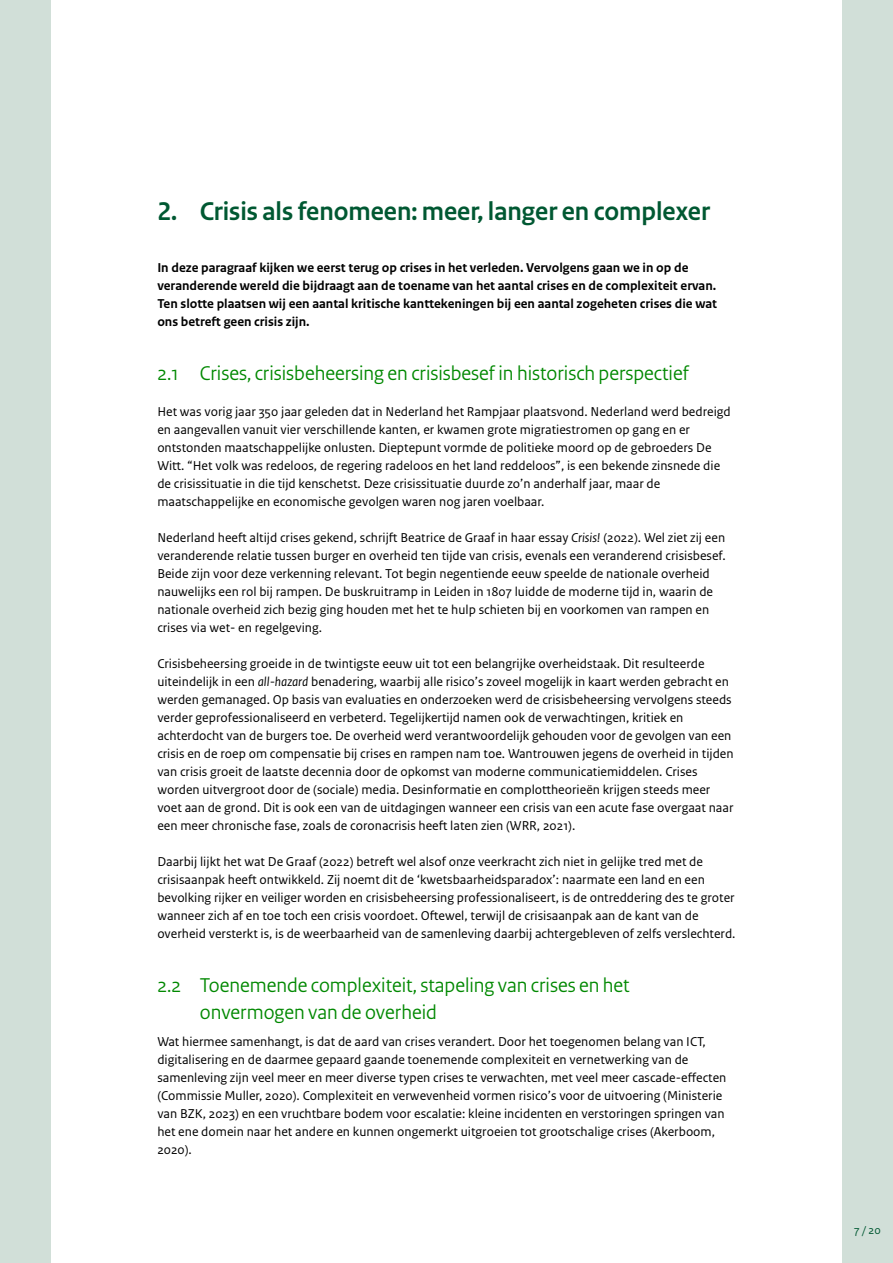
<style>
.page{position:relative;width:893px;height:1263px;background:#d1dfd8}
.page>*{position:absolute;margin:0;border:0;box-sizing:border-box;transform-origin:0 0}
.H2_03_RO_Kop{font:700 27px "Rijksoverheid Sans Heading";color:#005832}
.H3_04_RO_Paragraafko{font:21px/27px "Rijksoverheid Sans Heading";color:#080}
.P_10_RO_Broodtekst_S{font:13.5px/18px "Rijksoverheid Sans Text";color:#000}
.P_10_RO_Inleiding_2{font:700 13.5px/18px "Rijksoverheid Sans Text";color:#000}
.t1{font:12px "Rijksoverheid Sans Text";color:#005832}
.s1{font-style:italic}
</style>
<div class="page">
<div style="left:51px;top:0;width:791px;height:1263px;background:#fff"></div>
<h2 class="H2_03_RO_Kop" style="left:157px;top:196px;width:554px">2. Crisis als fenomeen: meer, langer en complexer</h2>
<p class="P_10_RO_Inleiding_2" style="left:157px;top:259px;width:561px">In deze paragraaf kijken we eerst terug op crises in het verleden. Vervolgens gaan we in op de veranderende wereld die bijdraagt aan de toename van het aantal crises en de complexiteit ervan.<br>Ten slotte plaatsen wij een aantal kritische kanttekeningen bij een aantal zogeheten crises die wat ons betreft geen crisis zijn.</p>
<h3 class="H3_04_RO_Paragraafko" style="left:157px;top:360px;width:533px">2.1 Crises, crisisbeheersing en crisisbesef in historisch perspectief</h3>
<p class="P_10_RO_Broodtekst_S" style="left:157px;top:403px;width:575px">Het was vorig jaar 350 jaar geleden dat in Nederland het Rampjaar plaatsvond. Nederland werd bedreigd en aangevallen vanuit vier verschillende kanten, er kwamen grote migratiestromen op gang en er ontstonden maatschappelijke onlusten. Dieptepunt vormde de politieke moord op de gebroeders De Witt. “Het volk was redeloos, de regering radeloos en het land reddeloos”, is een bekende zinsnede die de crisissituatie in die tijd kenschetst. Deze crisissituatie duurde zo’n anderhalf jaar, maar de maatschappelijke en economische gevolgen waren nog jaren voelbaar.</p>
<p class="P_10_RO_Broodtekst_S" style="left:157px;top:529px;width:570px">Nederland heeft altijd crises gekend, schrijft Beatrice de Graaf in haar essay <span class="s1">Crisis!</span> (2022). Wel ziet zij een veranderende relatie tussen burger en overheid ten tijde van crisis, evenals een veranderend crisisbesef.<br>Beide zijn voor deze verkenning relevant. Tot begin negentiende eeuw speelde de nationale overheid nauwelijks een rol bij rampen. De buskruitramp in Leiden in 1807 luidde de moderne tijd in, waarin de nationale overheid zich bezig ging houden met het te hulp schieten bij en voorkomen van rampen en crises via wet- en regelgeving.</p>
<p class="P_10_RO_Broodtekst_S" style="left:157px;top:655px;width:578px">Crisisbeheersing groeide in de twintigste eeuw uit tot een belangrijke overheidstaak. Dit resulteerde uiteindelijk in een <span class="s1">all-hazard</span> benadering, waarbij alle risico’s zoveel mogelijk in kaart werden gebracht en werden gemanaged. Op basis van evaluaties en onderzoeken werd de crisisbeheersing vervolgens steeds verder geprofessionaliseerd en verbeterd. Tegelijkertijd namen ook de verwachtingen, kritiek en achterdocht van de burgers toe. De overheid werd verantwoordelijk gehouden voor de gevolgen van een crisis en de roep om compensatie bij crises en rampen nam toe. Wantrouwen jegens de overheid in tijden van crisis groeit de laatste decennia door de opkomst van moderne communicatiemiddelen. Crises worden uitvergroot door de (sociale) media. Desinformatie en complottheorieën krijgen steeds meer voet aan de grond. Dit is ook een van de uitdagingen wanneer een crisis van een acute fase overgaat naar een meer chronische fase, zoals de coronacrisis heeft laten zien (WRR, 2021).</p>
<p class="P_10_RO_Broodtekst_S" style="left:157px;top:853px;width:580px">Daarbij lijkt het wat De Graaf (2022) betreft wel alsof onze veerkracht zich niet in gelijke tred met de crisisaanpak heeft ontwikkeld. Zij noemt dit de ‘kwetsbaarheidsparadox’: naarmate een land en een bevolking rijker en veiliger worden en crisisbeheersing professionaliseert, is de ontreddering des te groter wanneer zich af en toe toch een crisis voordoet. Oftewel, terwijl de crisisaanpak aan de kant van de overheid versterkt is, is de weerbaarheid van de samenleving daarbij achtergebleven of zelfs verslechterd.</p>
<h3 class="H3_04_RO_Paragraafko" style="left:200px;top:972px;width:431px;text-indent:-43px">2.2 Toenemende complexiteit, stapeling van crises en het onvermogen van de overheid</h3>
<p class="P_10_RO_Broodtekst_S" style="left:157px;top:1033px;width:570px">Wat hiermee samenhangt, is dat de aard van crises verandert. Door het toegenomen belang van ICT, digitalisering en de daarmee gepaard gaande toenemende complexiteit en vernetwerking van de samenleving zijn veel meer en meer diverse typen crises te verwachten, met veel meer cascade-effecten (Commissie Muller, 2020). Complexiteit en verwevenheid vormen risico’s voor de uitvoering (Ministerie van BZK, 2023) en een vruchtbare bodem voor escalatie: kleine incidenten en verstoringen springen van het ene domein naar het andere en kunnen ongemerkt uitgroeien tot grootschalige crises (Akerboom, 2020).</p>
<p class="t1" style="left:854px;top:1223px;width:28px">7 / 20</p>
</div>
